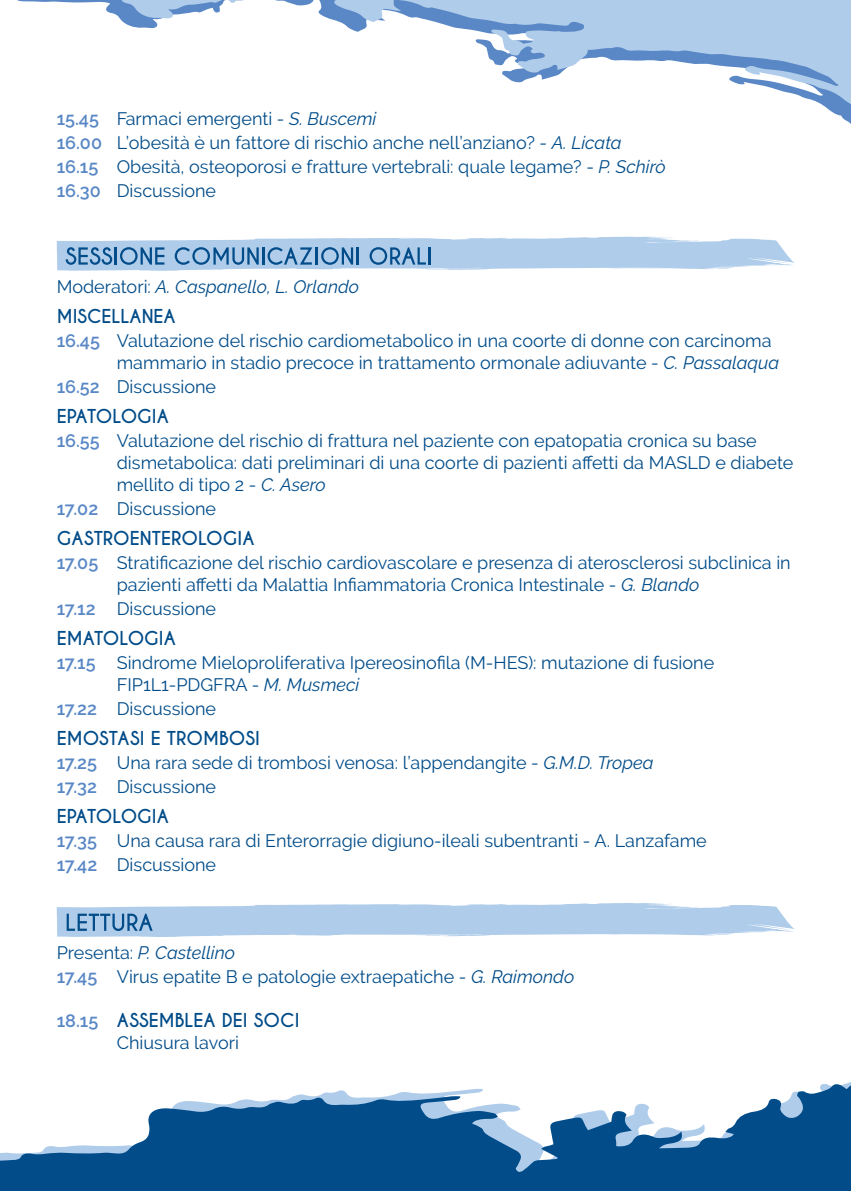
<style>
.page{position:relative;width:851px;height:1191px;background:#fff}
.page>*{position:absolute;margin:0;border:0;box-sizing:border-box;transform-origin:0 0}
.t1{font:18px/24px "Raleway";color:#014c89}
.t2{font:700 18px "Caviar Dreams";color:#014c89}
.t3{font:italic 18px "Raleway";color:#014c89}
.s1{font-weight:600;color:#5a88c6}
.s2{font-style:italic}
.s3{font-style:normal}
.s4{font-family:"Raleway";font-weight:600;color:#5a88c6}
</style>
<div class="page">
<svg style="left:0;top:1082px;width:850px;height:109px;fill:#014c89"></svg>
<svg style="left:17px;top:0;width:833px;height:118px"></svg>
<svg style="left:57px;top:237px;width:738px;height:34px;background:#abc8e4"></svg>
<hr style="left:428px;top:247px;width:3px;height:18px;background:#014c89">
<svg style="left:57px;top:903px;width:738px;height:34px;background:#b6d0ea"></svg>
<p class="t1" style="left:57px;top:106px;width:610px"><span class="s1">15.45</span> Farmaci emergenti - <span class="s2">S. Buscemi<br></span><span class="s1">16.00</span> L’obesità è un fattore di rischio anche nell’anziano? - <span class="s2">A. Licata </span><span class="s1">16.15</span> Obesità, osteoporosi e fratture vertebrali: quale legame? - <span class="s2">P. Schirò </span><span class="s1">16.30</span> Discussione</p>
<p class="t3" style="left:57px;top:276px;width:304px"><span class="s3">Moderatori:</span> A. Caspanello, L. Orlando</p>
<p class="t2" style="left:57px;top:305px;width:120px">MISCELLANEA</p>
<p class="t1" style="left:117px;top:329px;width:664px;line-height:22px;text-indent:-60px"><span class="s1">16.45</span> Valutazione del rischio cardiometabolico in una coorte di donne con carcinoma mammario in stadio precoce in trattamento ormonale adiuvante - <span class="s2">C. Passalaqua</span></p>
<p class="t1" style="left:57px;top:374px;width:161px"><span class="s1">16.52</span> Discussione</p>
<p class="t2" style="left:57px;top:405px;width:114px">EPATOLOGIA</p>
<p class="t1" style="left:117px;top:429px;width:678px;line-height:22px;text-indent:-60px"><span class="s1">16.55</span> Valutazione del rischio di frattura nel paziente con epatopatia cronica su base dismetabolica: dati preliminari di una coorte di pazienti affetti da MASLD e diabete mellito di tipo 2 - <span class="s2">C. Asero</span></p>
<p class="t1" style="left:57px;top:496px;width:161px"><span class="s1">17.02</span> Discussione</p>
<p class="t2" style="left:57px;top:527px;width:199px">GASTROENTEROLOGIA</p>
<p class="t1" style="left:117px;top:551px;width:675px;line-height:22px;text-indent:-60px"><span class="s1">17.05</span> Stratificazione del rischio cardiovascolare e presenza di aterosclerosi subclinica in pazienti affetti da Malattia Infiammatoria Cronica Intestinale - <span class="s2">G. Blando</span></p>
<p class="t1" style="left:57px;top:596px;width:161px"><span class="s1">17.12</span> Discussione</p>
<p class="t2" style="left:57px;top:627px;width:121px">EMATOLOGIA</p>
<p class="t1" style="left:117px;top:651px;width:599px;line-height:22px;text-indent:-60px"><span class="s1">17.15</span> Sindrome Mieloproliferativa Ipereosinofila (M-HES): mutazione di fusione<br>FIP1L1-PDGFRA - <span class="s2">M. Musmeci</span></p>
<p class="t1" style="left:57px;top:696px;width:161px"><span class="s1">17.22</span> Discussione</p>
<p class="t2" style="left:57px;top:727px;width:205px">EMOSTASI E TROMBOSI</p>
<p class="t1" style="left:57px;top:750px;width:598px"><span class="s1">17.25</span> Una rara sede di trombosi venosa: l’appendangite - <span class="s2">G.M.D. Tropea<br></span><span class="s1">17.32</span> Discussione</p>
<p class="t2" style="left:57px;top:805px;width:114px">EPATOLOGIA</p>
<p class="t1" style="left:57px;top:828px;width:651px"><span class="s1">17.35</span> Una causa rara di Enterorragie digiuno-ileali subentranti - A. Lanzafame<br><span class="s1">17.42</span> Discussione</p>
<p class="t1" style="left:57px;top:940px;width:519px">Presenta: <span class="s2">P. Castellino<br></span><span class="s1">17.45</span> Virus epatite B e patologie extraepatiche - <span class="s2">G. Raimondo</span></p>
<p class="t2" style="left:57px;top:1009px;width:244px"><span class="s4">18.15</span> ASSEMBLEA DEI SOCI</p>
<p class="t1" style="left:117px;top:1030px;width:124px">Chiusura lavori</p>
</div>
